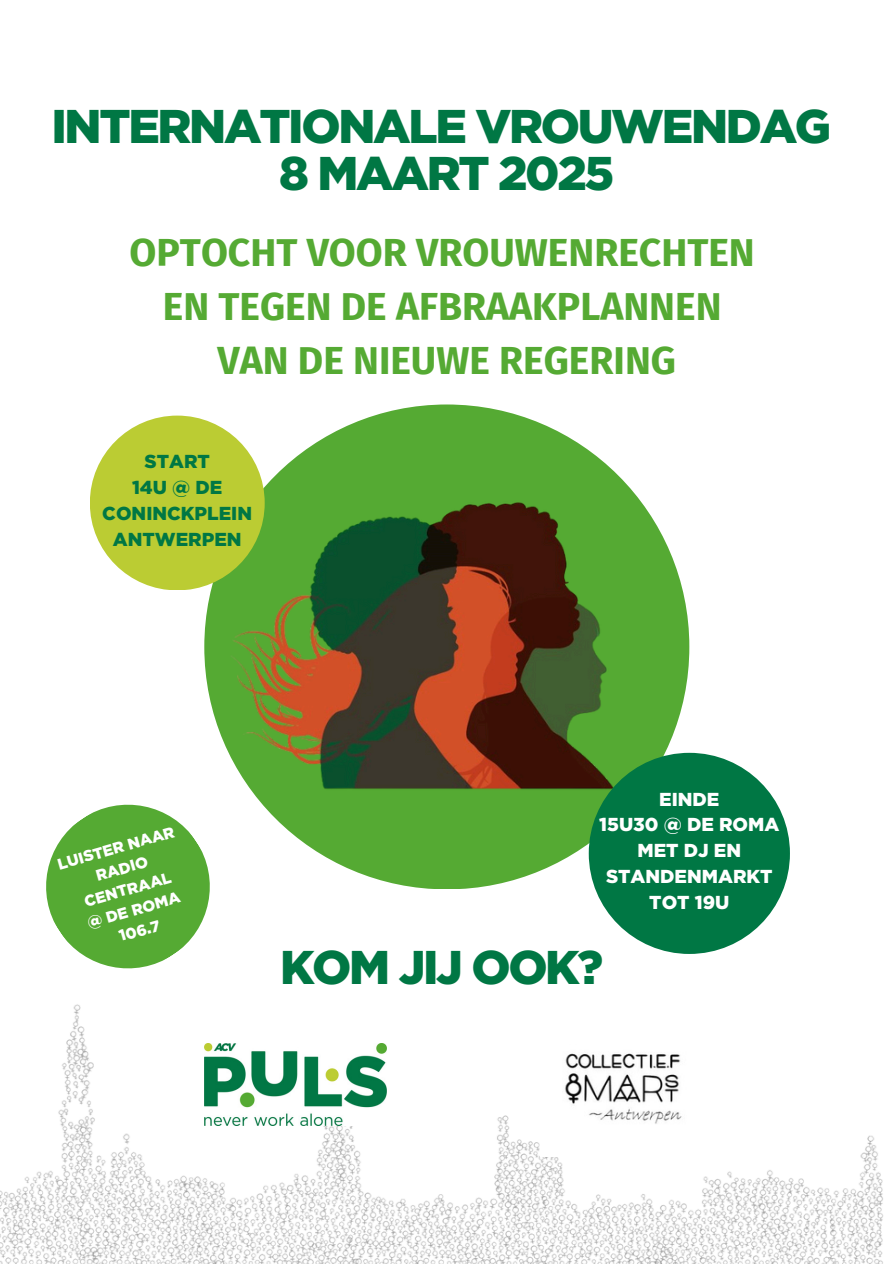
<style>
.page{position:relative;width:894px;height:1264px;background:#fff}
.page>*{position:absolute;margin:0;border:0;box-sizing:border-box;transform-origin:0 0}
.t1{font:900 47.25px/47.2px "Gotham";letter-spacing:-.05em;color:#074;text-align:center}
.t2{font:700 39px/54px "Fira Sans";color:#5a3;text-align:center}
.t3{font:900 18.75px/25.8px "Gotham";color:#fff;text-align:center}
.t4{font:900 18.75px/25.8px "Gotham";color:#074;text-align:center}
.t5{font:900 15.6px/21.5px "Gotham";color:#fff;text-align:center}
</style>
<div class="page">
<img style="left:0;top:677px;width:883px;height:586px">
<img style="left:540px;top:993px;width:164px;height:163px">
<img style="left:204px;top:1043px;width:182px;height:82px">
<img style="left:208px;top:415px;width:476px;height:476px">
<svg style="left:35px;top:793px;width:186px;height:186px"></svg>
<div style="left:90px;top:415px;width:174px;height:175px;background:#bc3;border-radius:50%"></div>
<div style="left:588px;top:752px;width:201px;height:201px;background:#074;border-radius:50%"></div>
<h2 class="t1" style="left:51px;top:105px;width:781px">INTERNATIONALE VROUWENDAG<br>8 MAART 2025</h2>
<h1 class="t2" style="left:129px;top:226px;width:626px">OPTOCHT VOOR VROUWENRECHTEN<br>EN TEGEN DE AFBRAAKPLANNEN<br>VAN DE NIEUWE REGERING</h1>
<p class="t4" style="left:102px;top:449px;width:151px">START<br>14U @ DE<br>CONINCKPLEIN<br>ANTWERPEN</p>
<p class="t5" style="left:55px;top:855px;width:122px;rotate:-16deg">LUISTER NAAR</p>
<h3 class="t5" style="left:76px;top:871px;width:91px;rotate:-16deg">RADIO<br>CENTRAAL</h3>
<p class="t5" style="left:85px;top:913px;width:97px;rotate:-16deg">@ DE ROMA</p>
<h3 class="t5" style="left:117px;top:926px;width:44px;rotate:-16deg">106.7</h3>
<p class="t3" style="left:599px;top:787px;width:181px">EINDE<br>15U30 @ DE ROMA<br>MET DJ EN<br>STANDENMARKT<br>TOT 19U</p>
<p class="t1" style="left:280px;top:946px;width:324px">KOM JIJ OOK?</p>
</div>
